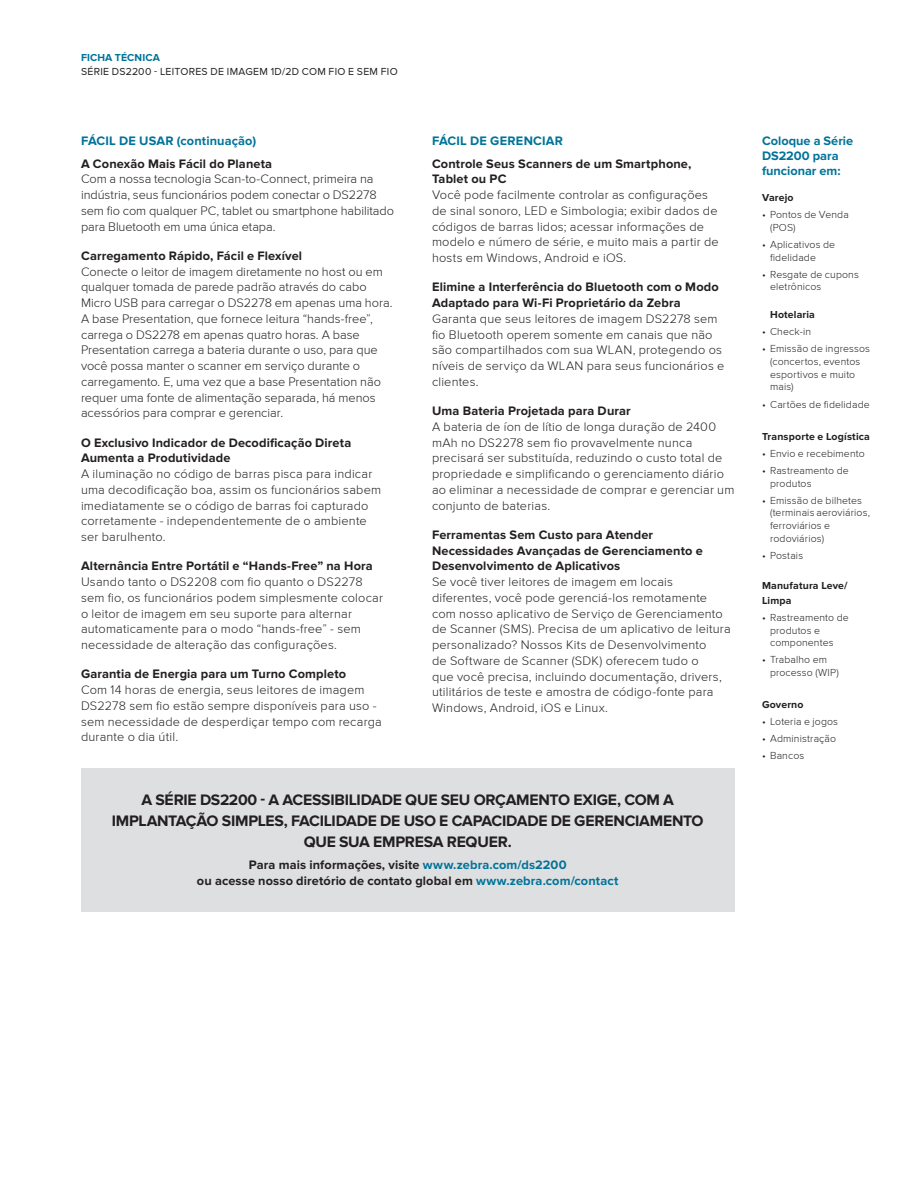
<style>
.page{position:relative;width:918px;height:1188px;background:#fff}
.page>*{position:absolute;margin:0;border:0;box-sizing:border-box;transform-origin:0 0}
.Callout_1{font:700 15.75px/21px "Proxima Nova";letter-spacing:-.015em;color:#231f20;text-align:center}
.Body{font:300 12.75px/15.8px "Proxima Nova";letter-spacing:.015em;color:#231f20}
.Body_Subhead_Black{font:700 12.75px/15.8px "Proxima Nova";letter-spacing:.01em;color:#231f20}
.Body-2{font:300 12.75px/15.8px "Proxima Nova";letter-spacing:-.005em;color:#231f20}
.CTA-Call_To_Action{font:700 12.75px/16.2px "Proxima Nova";letter-spacing:.01em;color:#231f20;text-align:center}
.Body_Subhead_Level_1{font:700 12.75px "Proxima Nova";letter-spacing:.015em;color:#007398}
.Sidebar_Head_Color{font:700 12.75px/15px "Proxima Nova";color:#007398}
.t1{font:300 10.5px/12.8px "Proxima Nova";letter-spacing:.01em;color:#231f20}
.Sidebar_Head_Color-2{font:700 10.5px/15px "Proxima Nova";letter-spacing:.015em;color:#231f20}
.t2{font:10.5px "Proxima Nova";letter-spacing:.025em;color:#231f20}
.t3{font:700 10.5px "Proxima Nova";letter-spacing:.01em;color:#007398}
.s1{color:#007398}
</style>
<div class="page">
<div style="left:81px;top:768px;width:653px;height:144px;background:#dedfe1"></div>
<p class="t3" style="left:81px;top:51px;width:80px">FICHA TÉCNICA</p>
<p class="t2" style="left:81px;top:66px;width:318px">SÉRIE DS2200 - LEITORES DE IMAGEM 1D/2D COM FIO E SEM FIO</p>
<p class="Body_Subhead_Level_1" style="left:81px;top:133px;width:177px">FÁCIL DE USAR (continuação)</p>
<p class="Body_Subhead_Black" style="left:81px;top:156px;width:193px">A Conexão Mais Fácil do Planeta</p>
<p class="Body-2" style="left:81px;top:172px;width:315px">Com a nossa tecnologia Scan-to-Connect, primeira na indústria, seus funcionários podem conectar o DS2278 sem fio com qualquer PC, tablet ou smartphone habilitado para Bluetooth em uma única etapa.</p>
<p class="Body_Subhead_Black" style="left:81px;top:248px;width:223px">Carregamento Rápido, Fácil e Flexível</p>
<p class="Body" style="left:81px;top:264px;width:313px">Conecte o leitor de imagem diretamente no host ou em qualquer tomada de parede padrão através do cabo Micro USB para carregar o DS2278 em apenas uma hora.<br>A base Presentation, que fornece leitura “hands-free”, carrega o DS2278 em apenas quatro horas. A base Presentation carrega a bateria durante o uso, para que você possa manter o scanner em serviço durante o carregamento. E, uma vez que a base Presentation não requer uma fonte de alimentação separada, há menos acessórios para comprar e gerenciar.</p>
<p class="Body_Subhead_Black" style="left:81px;top:435px;width:272px">O Exclusivo Indicador de Decodificação Direta<br>Aumenta a Produtividade</p>
<p class="Body" style="left:81px;top:466px;width:302px">A iluminação no código de barras pisca para indicar uma decodificação boa, assim os funcionários sabem imediatamente se o código de barras foi capturado corretamente - independentemente de o ambiente ser barulhento.</p>
<p class="Body_Subhead_Black" style="left:81px;top:559px;width:293px">Alternância Entre Portátil e “Hands-Free” na Hora</p>
<p class="Body" style="left:81px;top:574px;width:304px">Usando tanto o DS2208 com fio quanto o DS2278 sem fio, os funcionários podem simplesmente colocar o leitor de imagem em seu suporte para alternar automaticamente para o modo “hands-free” - sem necessidade de alteração das configurações.</p>
<p class="Body_Subhead_Black" style="left:81px;top:667px;width:267px">Garantia de Energia para um Turno Completo</p>
<p class="Body" style="left:81px;top:682px;width:302px">Com 14 horas de energia, seus leitores de imagem DS2278 sem fio estão sempre disponíveis para uso - sem necessidade de desperdiçar tempo com recarga durante o dia útil.</p>
<p class="Body_Subhead_Level_1" style="left:432px;top:133px;width:132px">FÁCIL DE GERENCIAR</p>
<p class="Body_Subhead_Black" style="left:432px;top:156px;width:261px">Controle Seus Scanners de um Smartphone,<br>Tablet ou PC</p>
<p class="Body" style="left:432px;top:187px;width:288px">Você pode facilmente controlar as configurações de sinal sonoro, LED e Simbologia; exibir dados de códigos de barras lidos; acessar informações de modelo e número de série, e muito mais a partir de hosts em Windows, Android e iOS.</p>
<p class="Body_Subhead_Black" style="left:432px;top:280px;width:288px">Elimine a Interferência do Bluetooth com o Modo<br>Adaptado para Wi-Fi Proprietário da Zebra</p>
<p class="Body" style="left:432px;top:311px;width:294px">Garanta que seus leitores de imagem DS2278 sem fio Bluetooth operem somente em canais que não são compartilhados com sua WLAN, protegendo os níveis de serviço da WLAN para seus funcionários e clientes.</p>
<p class="Body_Subhead_Black" style="left:432px;top:404px;width:200px">Uma Bateria Projetada para Durar</p>
<p class="Body" style="left:432px;top:419px;width:304px">A bateria de íon de lítio de longa duração de 2400 mAh no DS2278 sem fio provavelmente nunca precisará ser substituída, reduzindo o custo total de propriedade e simplificando o gerenciamento diário ao eliminar a necessidade de comprar e gerenciar um conjunto de baterias.</p>
<p class="Body_Subhead_Black" style="left:432px;top:527px;width:272px">Ferramentas Sem Custo para Atender<br>Necessidades Avançadas de Gerenciamento e<br>Desenvolvimento de Aplicativos</p>
<p class="Body" style="left:432px;top:574px;width:300px">Se você tiver leitores de imagem em locais diferentes, você pode gerenciá-los remotamente com nosso aplicativo de Serviço de Gerenciamento de Scanner (SMS). Precisa de um aplicativo de leitura personalizado? Nossos Kits de Desenvolvimento<br>de Software de Scanner (SDK) oferecem tudo o<br>que você precisa, incluindo documentação, drivers, utilitários de teste e amostra de código-fonte para Windows, Android, iOS e Linux.</p>
<p class="Callout_1" style="left:112px;top:790px;width:594px">A SÉRIE DS2200 - A ACESSIBILIDADE QUE SEU ORÇAMENTO EXIGE, COM A<br>IMPLANTAÇÃO SIMPLES, FACILIDADE DE USO E CAPACIDADE DE GERENCIAMENTO<br>QUE SUA EMPRESA REQUER.</p>
<p class="CTA-Call_To_Action" style="left:197px;top:857px;width:423px">Para mais informações, visite <span class="s1">www.zebra.com/ds2200<br></span>ou acesse nosso diretório de contato global em <span class="s1">www.zebra.com/contact</span></p>
<p class="Sidebar_Head_Color" style="left:762px;top:134px;width:93px">Coloque a Série<br>DS2200 para funcionar em:</p>
<p class="Sidebar_Head_Color-2" style="left:762px;top:190px;width:33px">Varejo</p>
<p class="t1" style="left:770px;top:208px;width:80px;text-indent:-8px">• Pontos de Venda (POS)</p>
<p class="t1" style="left:770px;top:238px;width:66px;text-indent:-8px">• Aplicativos de fidelidade</p>
<p class="t1" style="left:770px;top:268px;width:90px;text-indent:-8px">• Resgate de cupons eletrônicos</p>
<p class="Sidebar_Head_Color-2" style="left:770px;top:308px;width:46px">Hotelaria</p>
<p class="t1" style="left:762px;top:326px;width:51px">• Check-in</p>
<p class="t1" style="left:770px;top:343px;width:101px;text-indent:-8px">• Emissão de ingressos (concertos, eventos esportivos e muito mais)</p>
<p class="t1" style="left:762px;top:398px;width:109px">• Cartões de fidelidade</p>
<p class="Sidebar_Head_Color-2" style="left:762px;top:429px;width:109px">Transporte e Logística</p>
<p class="t1" style="left:762px;top:447px;width:104px">• Envio e recebimento</p>
<p class="t1" style="left:770px;top:464px;width:80px;text-indent:-8px">• Rastreamento de produtos</p>
<p class="t1" style="left:770px;top:494px;width:101px;text-indent:-8px">• Emissão de bilhetes (terminais aeroviários, ferroviários e rodoviários)</p>
<p class="t1" style="left:762px;top:549px;width:43px">• Postais</p>
<p class="Sidebar_Head_Color-2" style="left:762px;top:578px;width:87px">Manufatura Leve/<br>Limpa</p>
<p class="t1" style="left:770px;top:611px;width:80px;text-indent:-8px">• Rastreamento de produtos e componentes</p>
<p class="t1" style="left:770px;top:654px;width:70px;text-indent:-8px">• Trabalho em processo (WIP)</p>
<p class="Sidebar_Head_Color-2" style="left:762px;top:698px;width:43px">Governo</p>
<p class="t1" style="left:762px;top:716px;width:78px">• Loteria e jogos</p>
<p class="t1" style="left:762px;top:733px;width:76px">• Administração</p>
<p class="t1" style="left:762px;top:750px;width:44px">• Bancos</p>
</div>
